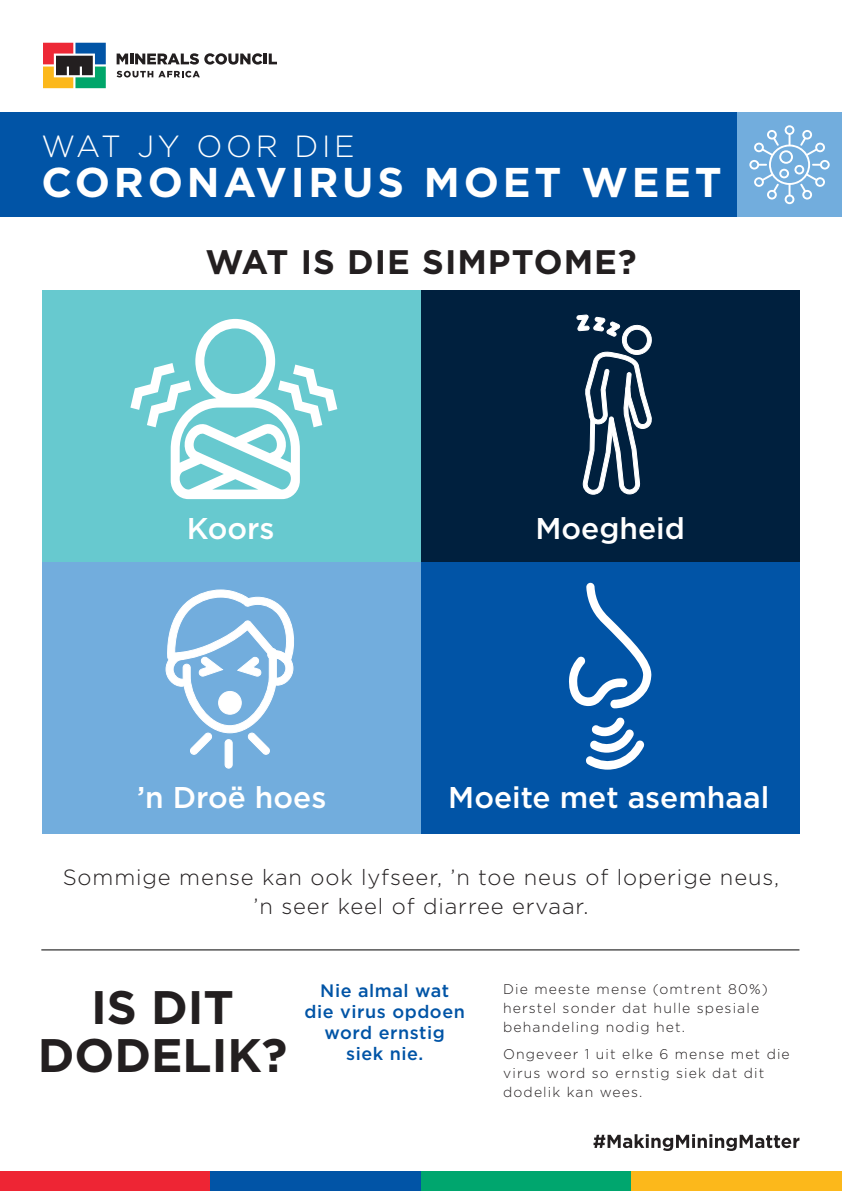
<style>
.page{position:relative;width:842px;height:1191px;background:#fff}
.page>*{position:absolute;margin:0;border:0;box-sizing:border-box;transform-origin:0 0}
.Body_copy_2019{font:700 47px/48px "Gotham";color:#231f20;text-align:center}
.Body_copy_2019-2{font:700 41.6px "Gotham";letter-spacing:.09em;color:#fff}
.Body_copy_2019-3{font:700 34px "Gotham";letter-spacing:.03em;color:#231f20}
.Body_copy_2019-4{font:300 30.6px "Gotham";letter-spacing:.12em;color:#fff}
.Body_copy_2019-5{font:500 30px "Gotham";color:#fff}
.Body_copy_2019-6{font:300 22px/29px "Gotham";letter-spacing:.04em;color:#231f20;text-align:center}
.Body_copy_2019-7{font:500 18px/21px "Gotham";letter-spacing:.03em;color:#0154a6;text-align:center}
.Body_copy_2019-8{font:300 14px/19px "Gotham";letter-spacing:.08em;color:#231f20}
</style>
<div class="page">
<svg style="left:593px;top:1134px;width:206px;height:17px"></svg>
<div style="left:0;top:1171px;width:210px;height:20px;background:#ee2534"></div>
<div style="left:211px;top:1171px;width:210px;height:20px;background:#0154a6"></div>
<div style="left:421px;top:1171px;width:211px;height:20px;background:#00a66e"></div>
<div style="left:632px;top:1171px;width:210px;height:20px;background:#fcb81b"></div>
<svg style="left:43px;top:43px;width:63px;height:45px;background:#787462"></svg>
<svg style="left:117px;top:53px;width:160px;height:12px"></svg>
<svg style="left:117px;top:71px;width:83px;height:6px"></svg>
<div style="left:0;top:112px;width:842px;height:105px;background:#0154a6"></div>
<div style="left:737px;top:112px;width:105px;height:105px;background:#72addd"></div>
<svg style="left:749px;top:125px;width:81px;height:79px"></svg>
<div style="left:43px;top:291px;width:378px;height:271px;background:#67c9cf"></div>
<div style="left:43px;top:562px;width:378px;height:271px;background:#72addd"></div>
<div style="left:421px;top:291px;width:378px;height:271px;background:#00203e"></div>
<div style="left:421px;top:562px;width:378px;height:271px;background:#0154a6"></div>
<hr style="left:41px;top:949px;width:758px;height:1px;background:#000">
<svg style="left:130px;top:319px;width:207px;height:180px"></svg>
<svg style="left:165px;top:589px;width:129px;height:166px"></svg>
<div style="left:225px;top:739px;width:7px;height:29px;background:#fff;border-radius:4px"></div>
<div style="left:225px;top:739px;width:8px;height:29px;border:1px solid #fff;border-radius:4px"></div>
<div style="left:219px;top:691px;width:22px;height:23px;background:#fff;border-radius:50%"></div>
<div style="left:218px;top:691px;width:24px;height:23px;border:1px solid #fff;border-radius:50%"></div>
<svg style="left:569px;top:582px;width:82px;height:127px"></svg>
<svg style="left:586px;top:717px;width:59px;height:53px"></svg>
<svg style="left:576px;top:290px;width:76px;height:205px"></svg>
<p class="Body_copy_2019-4" style="left:41px;top:127px;width:315px">WAT JY OOR DIE</p>
<p class="Body_copy_2019-2" style="left:41px;top:158px;width:682px">CORONAVIRUS MOET WEET</p>
<p class="Body_copy_2019-3" style="left:205px;top:242px;width:432px">WAT IS DIE SIMPTOME?</p>
<p class="Body_copy_2019-5" style="left:187px;top:509px;width:89px">Koors</p>
<p class="Body_copy_2019-5" style="left:535px;top:509px;width:151px">Moegheid</p>
<p class="Body_copy_2019-5" style="left:137px;top:777px;width:191px">’n Droë hoes</p>
<p class="Body_copy_2019-5" style="left:448px;top:777px;width:322px">Moeite met asemhaal</p>
<p class="Body_copy_2019-6" style="left:63px;top:861px;width:718px">Sommige mense kan ook lyfseer, ’n toe neus of loperige neus, ’n seer keel of diarree ervaar.</p>
<p class="Body_copy_2019" style="left:38px;top:981px;width:251px">IS DIT<br>DODELIK?</p>
<p class="Body_copy_2019-7" style="left:305px;top:980px;width:162px">Nie almal wat die virus opdoen word ernstig siek nie.</p>
<p class="Body_copy_2019-8" style="left:503px;top:979px;width:266px">Die meeste mense (omtrent 80%) herstel sonder dat hulle spesiale behandeling nodig het.</p>
<p class="Body_copy_2019-8" style="left:503px;top:1044px;width:288px">Ongeveer 1 uit elke 6 mense met die virus word so ernstig siek dat dit dodelik kan wees.</p>
</div>
